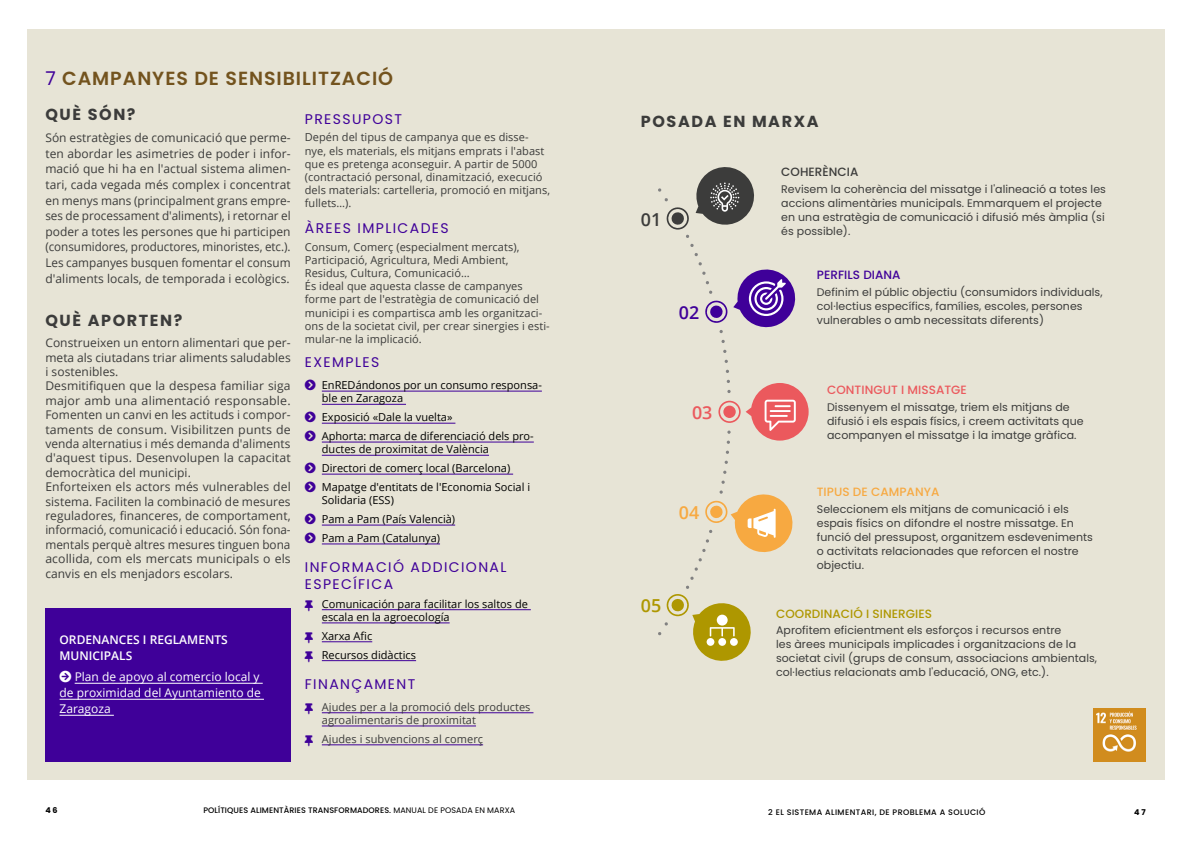
<style>
.page{position:relative;width:1191px;height:842px;background:#fff}
.page>*{position:absolute;margin:0;border:0;box-sizing:border-box;transform-origin:0 0}
.t1{font:600 19px "Poppins";letter-spacing:.05em;color:#73531e}
.t2{font:600 17.9px "Open Sans";color:#3c3c3b}
.t3{font:600 17.9px "Open Sans";color:#3f0099}
.t4{font:600 17.9px "Open Sans";color:#eb595d}
.t5{font:600 17.9px "Open Sans";color:#f7a941}
.t6{font:600 17.9px "Open Sans";color:#ae9700}
.t7{font:700 16px "Poppins";letter-spacing:.1em;color:#3c3c3b}
.t8{font:14px/16.8px "Poppins";letter-spacing:.1em;color:#3f0099}
.t9{font:12px/14.4px "Open Sans";letter-spacing:.005em;color:#3c3c3b;text-align:justify}
.t10{font:12px/16px "Open Sans";color:#fff;text-align:justify}
.t11{font:600 12px/16px "Open Sans";color:#fff}
.t12{font:500 12px "Poppins";letter-spacing:.005em;color:#ae9700}
.t13{font:500 12px "Poppins";letter-spacing:.005em;color:#eb595d}
.t14{font:500 12px "Poppins";letter-spacing:.005em;color:#f7a941}
.t15{font:500 12px "Poppins";letter-spacing:.005em;color:#3f0099}
.t16{font:500 12px "Poppins";letter-spacing:.005em;color:#3c3c3b}
.t17{font:11px/14px "Poppins";letter-spacing:.005em;color:#3c3c3b}
.t18{font:11px/13.2px "Open Sans";letter-spacing:.005em;color:#3c3c3b}
.t19{font:11px/18.9px "Open Sans";color:#000}
.t20{font:500 8px "Poppins";letter-spacing:.01em;color:#000}
.t21{font:500 8px "Poppins";letter-spacing:.05em;color:#000}
.t22{font:700 8px "Poppins";color:#000}
.s1{font-weight:400;color:#3f0099}
.s2{font-weight:400}
</style>
<div class="page">
<div style="left:27px;top:29px;width:1137px;height:751px;background:#e7e4d6"></div>
<div style="left:45px;top:608px;width:246px;height:153px;background:#3f0099"></div>
<hr style="left:75px;top:683px;width:188px;height:1px;background:#fff">
<hr style="left:60px;top:699px;width:204px;height:1px;background:#fff">
<hr style="left:60px;top:715px;width:54px;height:1px;background:#fff">
<svg style="left:721px;top:480px;width:4px;height:4px"></svg>
<svg style="left:721px;top:340px;width:4px;height:3px"></svg>
<svg style="left:690px;top:244px;width:4px;height:3px"></svg>
<svg style="left:698px;top:490px;width:95px;height:71px"></svg>
<svg style="left:658px;top:567px;width:93px;height:94px"></svg>
<div style="left:706px;top:638px;width:8px;height:8px;background:#fff;border-radius:50%"></div>
<div style="left:716px;top:615px;width:11px;height:10px;background:#fff;border-radius:50%"></div>
<div style="left:718px;top:638px;width:8px;height:8px;background:#fff;border-radius:50%"></div>
<div style="left:730px;top:638px;width:8px;height:8px;background:#fff;border-radius:50%"></div>
<svg style="left:658px;top:167px;width:96px;height:71px"></svg>
<svg style="left:698px;top:262px;width:98px;height:71px"></svg>
<svg style="left:718px;top:380px;width:90px;height:64px"></svg>
<hr style="left:322px;top:391px;width:220px;height:1px;background:#3f0099">
<hr style="left:322px;top:404px;width:84px;height:1px;background:#3f0099">
<hr style="left:322px;top:423px;width:133px;height:1px;background:#3f0099">
<hr style="left:322px;top:442px;width:212px;height:1px;background:#3f0099">
<hr style="left:322px;top:455px;width:167px;height:1px;background:#3f0099">
<hr style="left:322px;top:474px;width:191px;height:1px;background:#3f0099">
<hr style="left:322px;top:525px;width:133px;height:1px;background:#3f0099">
<hr style="left:322px;top:544px;width:118px;height:1px;background:#3f0099">
<hr style="left:322px;top:609px;width:209px;height:1px;background:#3f0099">
<hr style="left:322px;top:623px;width:127px;height:1px;background:#3f0099">
<hr style="left:322px;top:642px;width:50px;height:1px;background:#3f0099">
<hr style="left:322px;top:660px;width:94px;height:1px;background:#3f0099">
<hr style="left:322px;top:712px;width:211px;height:1px;background:#3f0099">
<hr style="left:322px;top:726px;width:154px;height:1px;background:#3f0099">
<hr style="left:322px;top:745px;width:161px;height:1px;background:#3f0099">
<img style="left:1093px;top:709px;width:52px;height:52px">
<h1 class="t1" style="left:45px;top:67px;width:349px"><span class="s1">7</span> CAMPANYES DE SENSIBILITZACIÓ</h1>
<h3 class="t7" style="left:45px;top:105px;width:92px">QUÈ SÓN?</h3>
<p class="t8" style="left:305px;top:111px;width:99px">PRESSUPOST</p>
<p class="t9" style="left:45px;top:130px;width:247px;line-height:15.6px">Són estratègies de comunicació que perme&shy;ten abordar les asimetries de poder i infor&shy;mació que hi ha en l'actual sistema alimen&shy;tari, cada vegada més complex i concentrat en menys mans (principalment grans empre&shy;ses de processament d'aliments), i retornar el poder a totes les persones que hi participen (consumidores, productores, minoristes, etc.).<br>Les campanyes busquen fomentar el consum d'aliments locals, de temporada i ecològics.</p>
<h3 class="t7" style="left:45px;top:311px;width:139px">QUÈ APORTEN?</h3>
<p class="t9" style="left:45px;top:335px;width:247px;text-align:left">Construeixen un entorn alimentari que per&shy;meta als ciutadans triar aliments saludables i sostenibles.<br>Desmitifiquen que la despesa familiar siga major amb una alimentació responsable.<br>Fomenten un canvi en les actituds i compor&shy;taments de consum. Visibilitzen punts de venda alternatius i més demanda d'aliments d'aquest tipus. Desenvolupen la capacitat democràtica del municipi.<br>Enforteixen els actors més vulnerables del sistema. Faciliten la combinació de mesures reguladores, financeres, de comportament, informació, comunicació i educació. Són fona&shy;mentals perquè altres mesures tinguen bona acollida, com els mercats municipals o els canvis en els menjadors escolars.</p>
<p class="t11" style="left:60px;top:631px;width:170px">ORDENANCES I REGLAMENTS<br>MUNICIPALS</p>
<p class="t10" style="left:60px;top:669px;width:203px">□●▼ Plan de apoyo al comercio local y de proximidad del Ayuntamiento de Zaragoza</p>
<p class="t18" style="left:305px;top:131px;width:247px">Depén del tipus de campanya que es disse&shy;nye, els materials, els mitjans emprats i l'abast que es pretenga aconseguir. A partir de 5000 (contractació personal, dinamització, execució dels materials: cartelleria, promoció en mitjans, fullets…).</p>
<p class="t8" style="left:305px;top:220px;width:145px">ÀREES IMPLICADES</p>
<p class="t18" style="left:305px;top:240px;width:246px">Consum, Comerç (especialment mercats), Participació, Agricultura, Medi Ambient, Residus, Cultura, Comunicació…<br>És ideal que aquesta classe de campanyes forme part de l'estratègia de comunicació del municipi i es compartisca amb les organitzaci&shy;ons de la societat civil, per crear sinergies i esti&shy;mular-ne la implicació.</p>
<p class="t8" style="left:305px;top:354px;width:76px">EXEMPLES</p>
<p class="t19" style="left:322px;top:378px;width:221px;line-height:13.2px">EnREDándonos por un consumo responsa&shy;ble en Zaragoza</p>
<p class="t19" style="left:322px;top:407px;width:213px">Exposició «Dale la vuelta»<br>Aphorta: marca de diferenciació dels pro-</p>
<p class="t19" style="left:322px;top:439px;width:210px">ductes de proximitat de València<br>Directori de comerç local (Barcelona)<br>Mapatge d'entitats de l'Economia Social i</p>
<p class="t19" style="left:322px;top:490px;width:135px">Solidaria (ESS)<br>Pam a Pam (País Valencià)<br>Pam a Pam (Catalunya)</p>
<p class="t8" style="left:305px;top:559px;width:203px">INFORMACIÓ ADDICIONAL<br>ESPECÍFICA</p>
<p class="t19" style="left:322px;top:597px;width:208px;line-height:13.2px">Comunicación para facilitar los saltos de escala en la agroecología</p>
<p class="t19" style="left:322px;top:626px;width:96px">Xarxa Afic<br>Recursos didàctics</p>
<p class="t8" style="left:305px;top:676px;width:112px">FINANÇAMENT</p>
<p class="t18" style="left:322px;top:700px;width:210px">Ajudes per a la promoció dels productes agroalimentaris de proximitat</p>
<p class="t18" style="left:322px;top:732px;width:163px">Ajudes i subvencions al comerç</p>
<h3 class="t7" style="left:641px;top:112px;width:179px">POSADA EN MARXA</h3>
<h2 class="t2" style="left:641px;top:207px;width:22px">01</h2>
<h2 class="t3" style="left:679px;top:300px;width:22px">02</h2>
<h2 class="t4" style="left:692px;top:400px;width:22px">03</h2>
<h2 class="t5" style="left:679px;top:500px;width:22px">04</h2>
<h2 class="t6" style="left:641px;top:593px;width:22px">05</h2>
<p class="t16" style="left:781px;top:165px;width:79px">COHERÈNCIA</p>
<p class="t17" style="left:781px;top:182px;width:326px">Revisem la coherència del missatge i l'alineació a totes les accions alimentàries municipals. Emmarquem el projecte en una estratègia de comunicació i difusió més àmplia (si és possible).</p>
<p class="t15" style="left:817px;top:268px;width:85px">PERFILS DIANA</p>
<p class="t17" style="left:817px;top:285px;width:287px">Definim el públic objectiu (consumidors individuals, col·lectius específics, famílies, escoles, persones vulnerables o amb necessitats diferents)</p>
<p class="t13" style="left:827px;top:383px;width:141px">CONTINGUT I MISSATGE</p>
<p class="t17" style="left:827px;top:400px;width:258px">Dissenyem el missatge, triem els mitjans de difusió i els espais físics, i creem activitats que acompanyen el missatge i la imatge gràfica.</p>
<p class="t14" style="left:817px;top:485px;width:124px">TIPUS DE CAMPANYA</p>
<p class="t17" style="left:817px;top:502px;width:278px">Seleccionem els mitjans de comunicació i els espais físics on difondre el nostre missatge. En funció del pressupost, organitzem esdeveniments o activitats relacionades que reforcen el nostre objectiu.</p>
<p class="t12" style="left:776px;top:606px;width:157px">COORDINACIÓ I SINERGIES</p>
<p class="t17" style="left:776px;top:624px;width:322px">Aprofitem eficientment els esforços i recursos entre<br>les àrees municipals implicades i organitzacions de la societat civil (grups de consum, associacions ambientals, col·lectius relacionats amb l'educació, ONG, etc.).</p>
<p class="t22" style="left:45px;top:805px;width:14px">46</p>
<p class="t20" style="left:203px;top:805px;width:313px">POLÍTIQUES ALIMENTÀRIES TRANSFORMADORES. <span class="s2">MANUAL DE POSADA EN MARXA</span></p>
<p class="t21" style="left:768px;top:807px;width:219px">2 EL SISTEMA ALIMENTARI, DE PROBLEMA A SOLUCIÓ</p>
<p class="t22" style="left:1134px;top:807px;width:13px">47</p>
</div>
